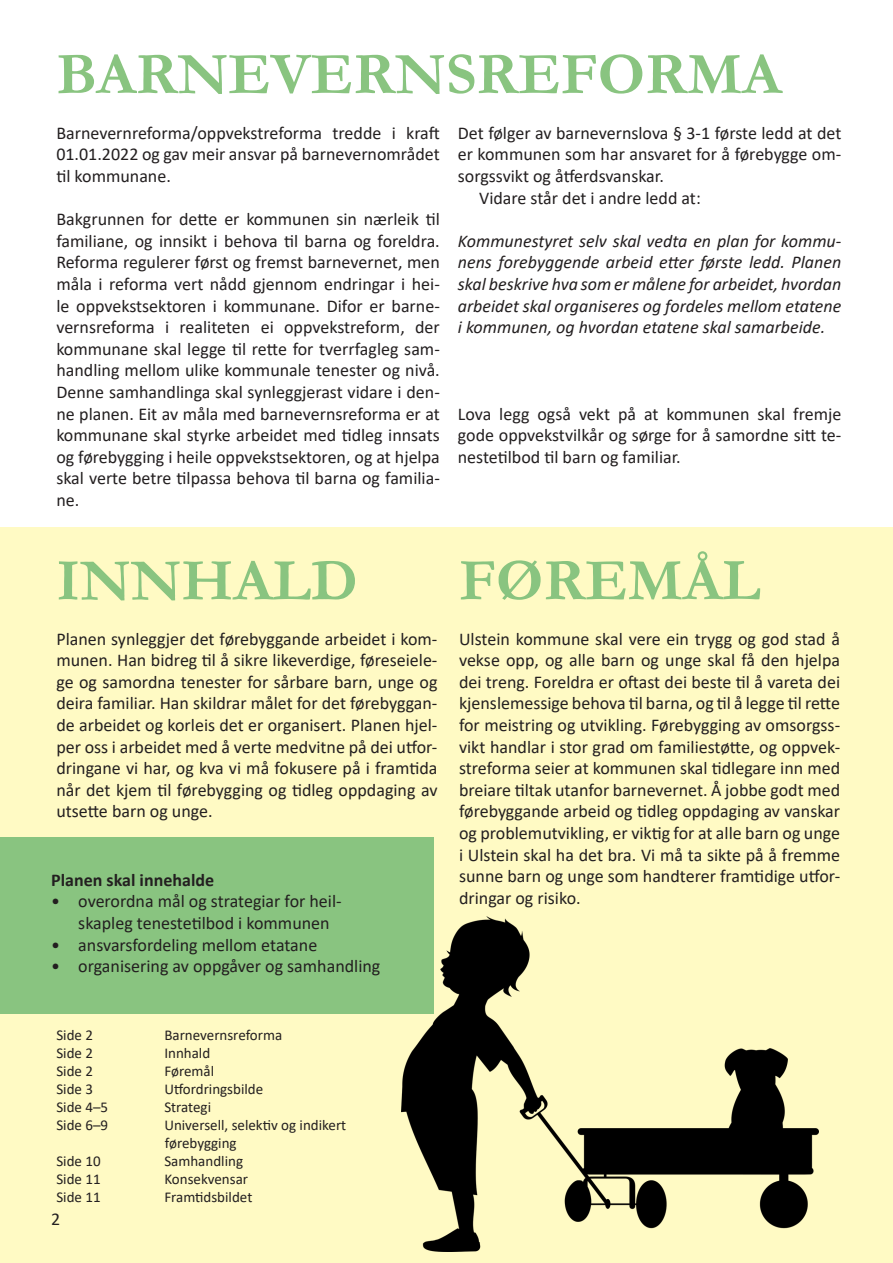
<style>
.page{position:relative;width:893px;height:1263px;background:#fff}
.page>*{position:absolute;margin:0;border:0;box-sizing:border-box;transform-origin:0 0}
.t1{font:700 60px "Garamond";color:#89c480}
.t2{font:18px/21.6px "Calibri";color:#231f20;text-align:justify}
.t3{font:italic 18px/21.6px "Calibri";color:#231f20;text-align:justify}
.t4{font:700 18px "Calibri";color:#231f20}
.t5{font:15px/18px "Calibri";color:#231f20}
</style>
<div class="page">
<div style="left:0;top:527px;width:893px;height:736px;background:#fffac4"></div>
<div style="left:0;top:837px;width:433px;height:177px;background:#89c480"></div>
<img style="left:402px;top:916px;width:417px;height:335px">
<p class="t1" style="left:56px;top:33px;width:727px">BARNEVERNSREFORMA</p>
<p class="t2" style="left:56px;top:122px;width:385px">Barnevernreforma/oppvekstreforma tredde i kraft 01.01.2022 og gav meir ansvar på barnevernområdet til kommunane.</p>
<p class="t2" style="left:56px;top:208px;width:385px">Bakgrunnen for dette er kommunen sin nærleik til familiane, og innsikt i behova til barna og foreldra.<br>Reforma regulerer først og fremst barnevernet, men måla i reforma vert nådd gjennom endringar i hei&shy;le oppvekstsektoren i kommunane. Difor er barne&shy;vernsreforma i realiteten ei oppvekstreform, der kommunane skal legge til rette for tverrfagleg sam&shy;handling mellom ulike kommunale tenester og nivå.<br>Denne samhandlinga skal synleggjerast vidare i den&shy;ne planen. Eit av måla med barnevernsreforma er at kommunane skal styrke arbeidet med tidleg innsats og førebygging i heile oppvekstsektoren, og at hjelpa skal verte betre tilpassa behova til barna og familia&shy;ne.</p>
<p class="t2" style="left:458px;top:122px;width:385px">Det følger av barnevernslova § 3-1 første ledd at det er kommunen som har ansvaret for å førebygge om&shy;sorgssvikt og åtferdsvanskar.</p>
<p class="t2" style="left:479px;top:186px;width:223px">Vidare står det i andre ledd at:</p>
<p class="t3" style="left:458px;top:229px;width:385px">Kommunestyret selv skal vedta en plan for kommu&shy;nens forebyggende arbeid etter første ledd. Planen skal beskrive hva som er målene for arbeidet, hvordan arbeidet skal organiseres og fordeles mellom etatene i kommunen, og hvordan etatene skal samarbeide.</p>
<p class="t2" style="left:458px;top:402px;width:385px">Lova legg også vekt på at kommunen skal fremje gode oppvekstvilkår og sørge for å samordne sitt te&shy;nestetilbod til barn og familiar.</p>
<p class="t1" style="left:56px;top:540px;width:303px">INNHALD</p>
<p class="t2" style="left:56px;top:627px;width:383px">Planen synleggjer det førebyggande arbeidet i kom&shy;munen. Han bidreg til å sikre likeverdige, føreseiele&shy;ge og samordna tenester for sårbare barn, unge og deira familiar. Han skildrar målet for det førebyggan&shy;de arbeidet og korleis det er organisert. Planen hjel&shy;per oss i arbeidet med å verte medvitne på dei utfor&shy;dringane vi har, og kva vi må fokusere på i framtida når det kjem til førebygging og tidleg oppdaging av utsette barn og unge.</p>
<p class="t4" style="left:51px;top:867px;width:164px">Planen skal innehalde</p>
<p class="t2" style="left:78px;top:890px;width:265px;text-indent:-27px">• overordna mål og strategiar for heil&shy;skapleg tenestetilbod i kommunen</p>
<p class="t2" style="left:51px;top:933px;width:267px">• ansvarsfordeling mellom etatane</p>
<p class="t2" style="left:51px;top:955px;width:331px">• organisering av oppgåver og samhandling</p>
<p class="t5" style="left:56px;top:1025px;width:38px">Side 2</p>
<p class="t5" style="left:164px;top:1025px;width:119px">Barnevernsreforma</p>
<p class="t5" style="left:56px;top:1043px;width:38px">Side 2</p>
<p class="t5" style="left:164px;top:1043px;width:47px">Innhald</p>
<p class="t5" style="left:56px;top:1061px;width:38px">Side 2</p>
<p class="t5" style="left:164px;top:1061px;width:51px">Føremål</p>
<p class="t5" style="left:56px;top:1079px;width:38px">Side 3</p>
<p class="t5" style="left:164px;top:1079px;width:100px">Utfordringsbilde</p>
<p class="t5" style="left:56px;top:1097px;width:53px">Side 4–5</p>
<p class="t5" style="left:164px;top:1097px;width:48px">Strategi</p>
<p class="t5" style="left:56px;top:1115px;width:53px">Side 6–9</p>
<p class="t5" style="left:164px;top:1115px;width:183px">Universell, selektiv og indikert førebygging</p>
<p class="t5" style="left:56px;top:1151px;width:46px">Side 10</p>
<p class="t5" style="left:164px;top:1151px;width:80px">Samhandling</p>
<p class="t5" style="left:56px;top:1169px;width:46px">Side 11</p>
<p class="t5" style="left:164px;top:1169px;width:85px">Konsekvensar</p>
<p class="t5" style="left:56px;top:1187px;width:46px">Side 11</p>
<p class="t5" style="left:164px;top:1187px;width:90px">Framtidsbildet</p>
<p class="t2" style="left:51px;top:1208px;width:11px">2</p>
<p class="t1" style="left:459px;top:540px;width:303px">FØREMÅL</p>
<p class="t2" style="left:459px;top:627px;width:383px">Ulstein kommune skal vere ein trygg og god stad å vekse opp, og alle barn og unge skal få den hjelpa dei treng. Foreldra er oftast dei beste til å vareta dei kjenslemessige behova til barna, og til å legge til rette for meistring og utvikling. Førebygging av omsorgss&shy;vikt handlar i stor grad om familiestøtte, og oppvek&shy;streforma seier at kommunen skal tidlegare inn med breiare tiltak utanfor barnevernet. Å jobbe godt med førebyggande arbeid og tidleg oppdaging av vanskar og problemutvikling, er viktig for at alle barn og unge i Ulstein skal ha det bra. Vi må ta sikte på å fremme sunne barn og unge som handterer framtidige utfor&shy;dringar og risiko.</p>
</div>
